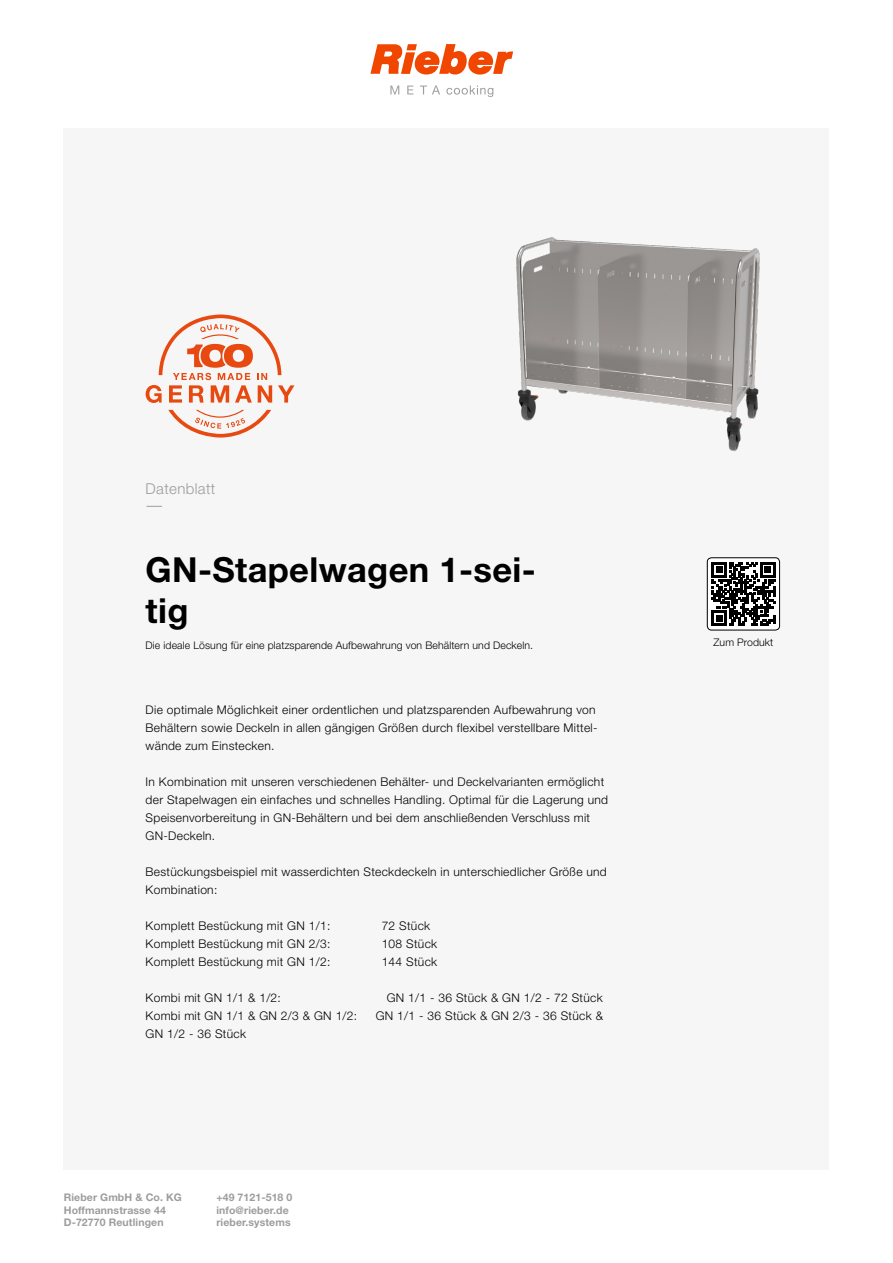
<style>
.page{position:relative;width:893px;height:1263px;background:#fff}
.page>*{position:absolute;margin:0;border:0;box-sizing:border-box;transform-origin:0 0}
.titel{font:700 34.5px/40.5px "Helvetica Neue LT Std";letter-spacing:.01em;color:#000}
.datenblatt{font:300 15px "Helvetica Neue LT Std";letter-spacing:.025em;color:#9d9d9c}
.marketingtext{font:300 12px/18px "Helvetica Neue LT Std";letter-spacing:.025em;color:#000}
.t1{font:700 10.5px/12.6px "Helvetica Neue LT Std";letter-spacing:.01em;color:#9d9d9c}
.zwischentitel{font:300 10.5px "Helvetica Neue LT Std";letter-spacing:.01em;color:#000}
</style>
<div class="page">
<div style="left:64px;top:128px;width:765px;height:1041px;background:#f6f6f6"></div>
<svg style="left:370px;top:44px;width:143px;height:31px"></svg>
<svg style="left:390px;top:86px;width:9px;height:8px"></svg>
<svg style="left:407px;top:86px;width:6px;height:8px"></svg>
<svg style="left:420px;top:86px;width:20px;height:8px"></svg>
<svg style="left:446px;top:86px;width:47px;height:11px"></svg>
<img style="left:516px;top:237px;width:244px;height:214px">
<svg style="left:146px;top:506px;width:16px;height:1px"></svg>
<div style="left:707px;top:558px;width:73px;height:72px;background:#fff;border-radius:4px"></div>
<div style="left:707px;top:558px;width:73px;height:72px;border:1px solid #000;border-radius:4px"></div>
<svg style="left:711px;top:562px;width:64px;height:64px"></svg>
<svg style="left:146px;top:314px;width:148px;height:89px"></svg>
<svg style="left:168px;top:410px;width:103px;height:28px"></svg>
<p class="datenblatt" style="left:146px;top:480px;width:71px">Datenblatt</p>
<p class="titel" style="left:146px;top:549px;width:392px">GN-Stapelwagen 1-sei&shy;tig</p>
<p class="zwischentitel" style="left:146px;top:639px;width:389px">Die ideale Lösung für eine platzsparende Aufbewahrung von Behältern und Deckeln.</p>
<p class="zwischentitel" style="left:713px;top:636px;width:61px">Zum Produkt</p>
<p class="marketingtext" style="left:146px;top:701px;width:453px">Die optimale Möglichkeit einer ordentlichen und platzsparenden Aufbewahrung von<br>Behältern sowie Deckeln in allen gängigen Größen durch flexibel verstellbare Mittel&shy;wände zum Einstecken.</p>
<p class="marketingtext" style="left:146px;top:773px;width:464px">In Kombination mit unseren verschiedenen Behälter- und Deckelvarianten ermöglicht der Stapelwagen ein einfaches und schnelles Handling. Optimal für die Lagerung und Speisenvorbereitung in GN-Behältern und bei dem anschließenden Verschluss mit GN-Deckeln.</p>
<p class="marketingtext" style="left:146px;top:863px;width:463px">Bestückungsbeispiel mit wasserdichten Steckdeckeln in unterschiedlicher Größe und<br>Kombination:</p>
<p class="marketingtext" style="left:146px;top:917px;width:186px">Komplett Bestückung mit GN 1/1:</p>
<p class="marketingtext" style="left:382px;top:917px;width:50px">72 Stück</p>
<p class="marketingtext" style="left:146px;top:935px;width:186px">Komplett Bestückung mit GN 2/3:</p>
<p class="marketingtext" style="left:382px;top:935px;width:57px">108 Stück</p>
<p class="marketingtext" style="left:146px;top:953px;width:186px">Komplett Bestückung mit GN 1/2:</p>
<p class="marketingtext" style="left:382px;top:953px;width:57px">144 Stück</p>
<p class="marketingtext" style="left:146px;top:989px;width:137px">Kombi mit GN 1/1 &amp; 1/2:</p>
<p class="marketingtext" style="left:387px;top:989px;width:217px">GN 1/1 - 36 Stück &amp; GN 1/2 - 72 Stück</p>
<p class="marketingtext" style="left:146px;top:1007px;width:213px">Kombi mit GN 1/1 &amp; GN 2/3 &amp; GN 1/2:</p>
<p class="marketingtext" style="left:376px;top:1007px;width:229px">GN 1/1 - 36 Stück &amp; GN 2/3 - 36 Stück &amp;</p>
<p class="marketingtext" style="left:146px;top:1025px;width:102px">GN 1/2 - 36 Stück</p>
<p class="t1" style="left:64px;top:1191px;width:120px">Rieber GmbH &amp; Co. KG<br>Hoffmannstrasse 44<br>D-72770 Reutlingen</p>
<p class="t1" style="left:216px;top:1191px;width:77px">+49 7121-518 0 info@rieber.de rieber.systems</p>
</div>
